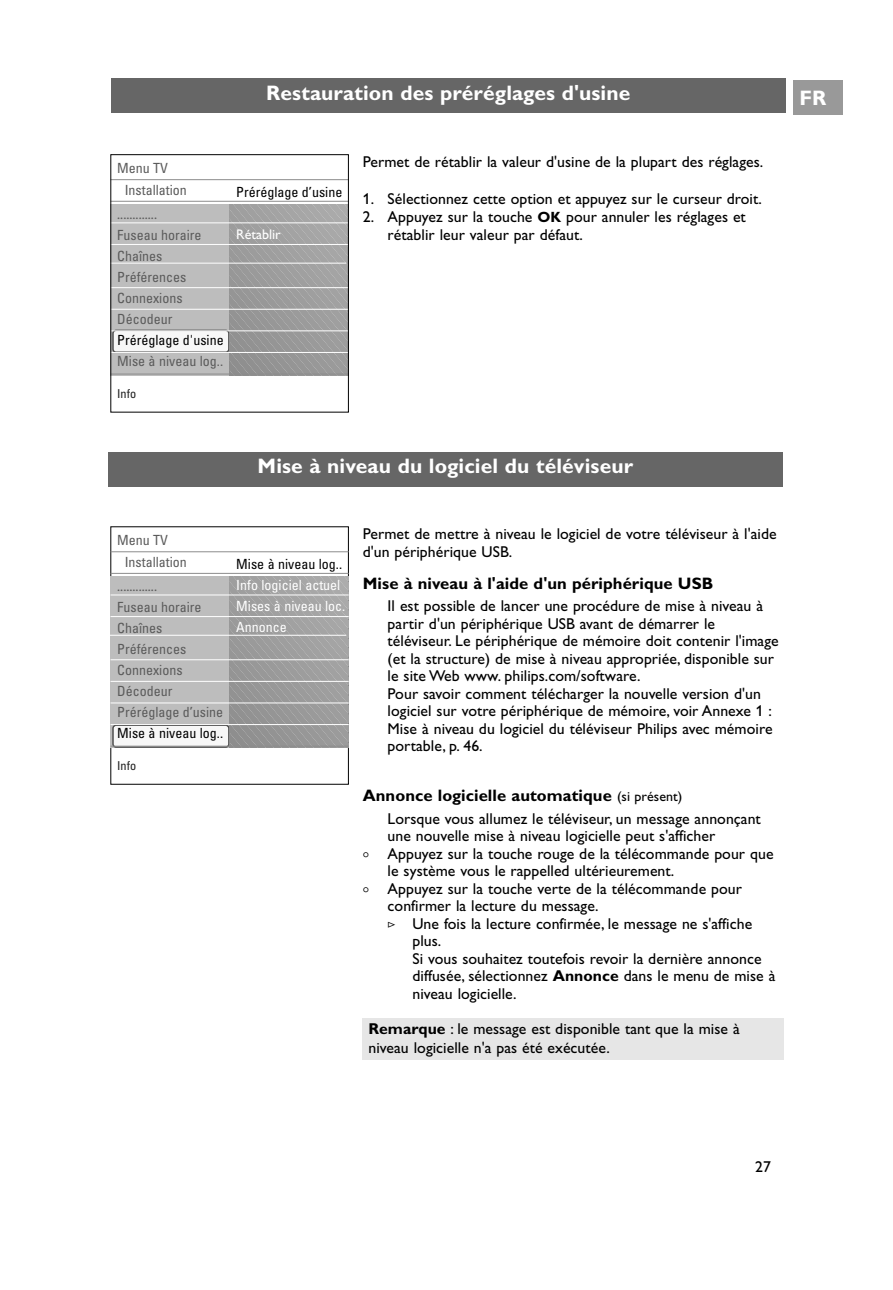
<style>
.page{position:relative;width:893px;height:1290px;background:#fff}
.page>*{position:absolute;margin:0;border:0;box-sizing:border-box;transform-origin:0 0}
.t1{font:700 21px "Gill Alt One";letter-spacing:.005em;color:#fff}
.t2{font:700 16.62px "Gill Alt One";letter-spacing:.005em;color:#000}
.t3{font:15.75px/17.5px "Gill Alt One";letter-spacing:.005em;color:#000}
.t4{font:condensed 14px/21px "Univers";color:#5b5b5b}
.t5{font:condensed 14px "Univers";color:#000}
.t6{font:condensed 14px/21px "Univers";color:#fff}
.t7{font:14px "Gill Alt One";color:#5b5b5b}
.t8{font:14px "Gill Alt One";color:#fff}
.t9{font:condensed 12.25px "Univers";color:#1d1d1d}
.s1{font-weight:700;font-size:14.88px}
.s2{font-weight:400;font-size:14px}
.s3{font-family:"Philips Altijd"}
.s4{font-weight:700}
</style>
<div class="page">
<div style="left:111px;top:78px;width:675px;height:35px;background:#666"></div>
<div style="left:793px;top:80px;width:49px;height:35px;background:#999"></div>
<div style="left:108px;top:452px;width:675px;height:35px;background:#666"></div>
<div style="left:362px;top:1018px;width:421px;height:42px;background:#e6e6e6"></div>
<hr style="left:111px;top:573px;width:238px;height:1px;background:#8c8c8c">
<hr style="left:111px;top:551px;width:238px;height:1px;background:#8c8c8c">
<svg style="left:112px;top:576px;width:237px;height:172px;background:#b0b0b0"></svg>
<hr style="left:111px;top:595px;width:238px;height:1px;background:#fff">
<hr style="left:111px;top:616px;width:238px;height:1px;background:#fff">
<hr style="left:108px;top:635px;width:238px;height:1px;background:#fff">
<hr style="left:111px;top:659px;width:238px;height:1px;background:#fff">
<hr style="left:111px;top:681px;width:238px;height:1px;background:#fff">
<hr style="left:111px;top:703px;width:238px;height:1px;background:#fff">
<hr style="left:111px;top:724px;width:238px;height:1px;background:#fff">
<hr style="left:111px;top:746px;width:238px;height:1px;background:#8c8c8c">
<hr style="left:111px;top:201px;width:238px;height:1px;background:#8c8c8c">
<hr style="left:111px;top:179px;width:238px;height:1px;background:#8c8c8c">
<svg style="left:113px;top:204px;width:234px;height:172px;background:#b0b0b0"></svg>
<hr style="left:111px;top:223px;width:238px;height:1px;background:#fff">
<hr style="left:111px;top:244px;width:238px;height:1px;background:#fff">
<hr style="left:108px;top:263px;width:238px;height:1px;background:#fff">
<hr style="left:111px;top:287px;width:238px;height:1px;background:#fff">
<hr style="left:111px;top:309px;width:238px;height:1px;background:#fff">
<hr style="left:111px;top:330px;width:238px;height:1px;background:#fff">
<hr style="left:111px;top:352px;width:238px;height:1px;background:#fff">
<hr style="left:111px;top:374px;width:238px;height:1px;background:#8c8c8c">
<div style="left:111px;top:154px;width:238px;height:258px;border:1px solid #000"></div>
<h1 class="t1" style="left:266px;top:85px;width:366px">Restauration des préréglages d'usine</h1>
<h1 class="t1" style="left:799px;top:90px;width:28px">FR</h1>
<p class="t4" style="left:125px;top:158px;width:64px;line-height:21.9px;text-indent:-7px">Menu TV<br>Installation</p>
<p class="t7" style="left:117px;top:209px;width:41px">.............</p>
<p class="t4" style="left:117px;top:225px;width:86px">Fuseau horaire<br>Chaînes<br>Préférences<br>Connexions<br>Décodeur</p>
<p class="t5" style="left:117px;top:335px;width:108px">Préréglage d'usine</p>
<p class="t4" style="left:117px;top:351px;width:107px">Mise à niveau log..</p>
<p class="t9" style="left:117px;top:389px;width:21px">Info</p>
<p class="t5" style="left:236px;top:187px;width:108px">Préréglage d’usine</p>
<p class="t8" style="left:236px;top:229px;width:46px">Rétablir</p>
<p class="t3" style="left:363px;top:154px;width:402px">Permet de rétablir la valeur d'usine de la plupart des réglages.</p>
<p class="t3" style="left:363px;top:191px;width:400px">1. Sélectionnez cette option et appuyez sur le curseur droit.</p>
<p class="t3" style="left:388px;top:209px;width:360px;line-height:18.4px;text-indent:-25px">2. Appuyez sur la touche <span class="s1">OK</span> pour annuler les réglages et rétablir leur valeur par défaut.</p>
<h1 class="t1" style="left:258px;top:458px;width:377px">Mise à niveau du logiciel du téléviseur</h1>
<p class="t4" style="left:125px;top:530px;width:64px;line-height:21.9px;text-indent:-7px">Menu TV<br>Installation</p>
<p class="t7" style="left:117px;top:581px;width:41px">.............</p>
<p class="t4" style="left:117px;top:597px;width:108px">Fuseau horaire<br>Chaînes<br>Préférences<br>Connexions<br>Décodeur<br>Préréglage d’usine</p>
<p class="t5" style="left:117px;top:728px;width:107px">Mise à niveau log..</p>
<p class="t9" style="left:117px;top:761px;width:21px">Info</p>
<p class="t5" style="left:236px;top:559px;width:107px">Mise à niveau log..</p>
<p class="t6" style="left:236px;top:576px;width:110px">Info logiciel actuel<br>Mises à niveau loc.<br>Annonce</p>
<p class="t3" style="left:363px;top:526px;width:415px">Permet de mettre à niveau le logiciel de votre téléviseur à l'aide d'un périphérique USB.</p>
<p class="t2" style="left:363px;top:577px;width:352px">Mise à niveau à l'aide d'un périphérique USB</p>
<p class="t3" style="left:388px;top:599px;width:393px">Il est possible de lancer une procédure de mise à niveau à partir d'un périphérique USB avant de démarrer le téléviseur. Le périphérique de mémoire doit contenir l'image (et la structure) de mise à niveau appropriée, disponible sur le site Web www. philips.com/software.<br>Pour savoir comment télécharger la nouvelle version d'un logiciel sur votre périphérique de mémoire, voir Annexe 1 :<br>Mise à niveau du logiciel du téléviseur Philips avec mémoire portable, p. 46.</p>
<p class="t2" style="left:363px;top:789px;width:321px">Annonce logicielle automatique <span class="s2">(si présent)</span></p>
<p class="t3" style="left:388px;top:811px;width:375px">Lorsque vous allumez le téléviseur, un message annonçant</p>
<p class="t3" style="left:388px;top:829px;width:329px">une nouvelle mise à niveau logicielle peut s'afficher</p>
<p class="t3" style="left:363px;top:846px;width:412px"><span class="s3">&lt;</span> Appuyez sur la touche rouge de la télécommande pour que</p>
<p class="t3" style="left:388px;top:864px;width:288px">le système vous le rappelled ultérieurement.</p>
<p class="t3" style="left:363px;top:881px;width:381px"><span class="s3">&lt;</span> Appuyez sur la touche verte de la télécommande pour</p>
<p class="t3" style="left:388px;top:899px;width:213px">confirmer la lecture du message.</p>
<p class="t3" style="left:388px;top:916px;width:366px"><span class="s3">&gt;</span> Une fois la lecture confirmée, le message ne s'affiche</p>
<p class="t3" style="left:412px;top:934px;width:30px">plus.</p>
<p class="t3" style="left:412px;top:951px;width:351px">Si vous souhaitez toutefois revoir la dernière annonce</p>
<p class="t3" style="left:412px;top:969px;width:365px">diffusée, sélectionnez <span class="s4">Annonce</span> dans le menu de mise à</p>
<p class="t3" style="left:412px;top:986px;width:106px">niveau logicielle.</p>
<p class="t3" style="left:368px;top:1021px;width:373px;line-height:18.4px"><span class="s4">Remarque</span> : le message est disponible tant que la mise à niveau logicielle n'a pas été exécutée.</p>
<p class="t3" style="left:755px;top:1159px;width:17px">27</p>
</div>
